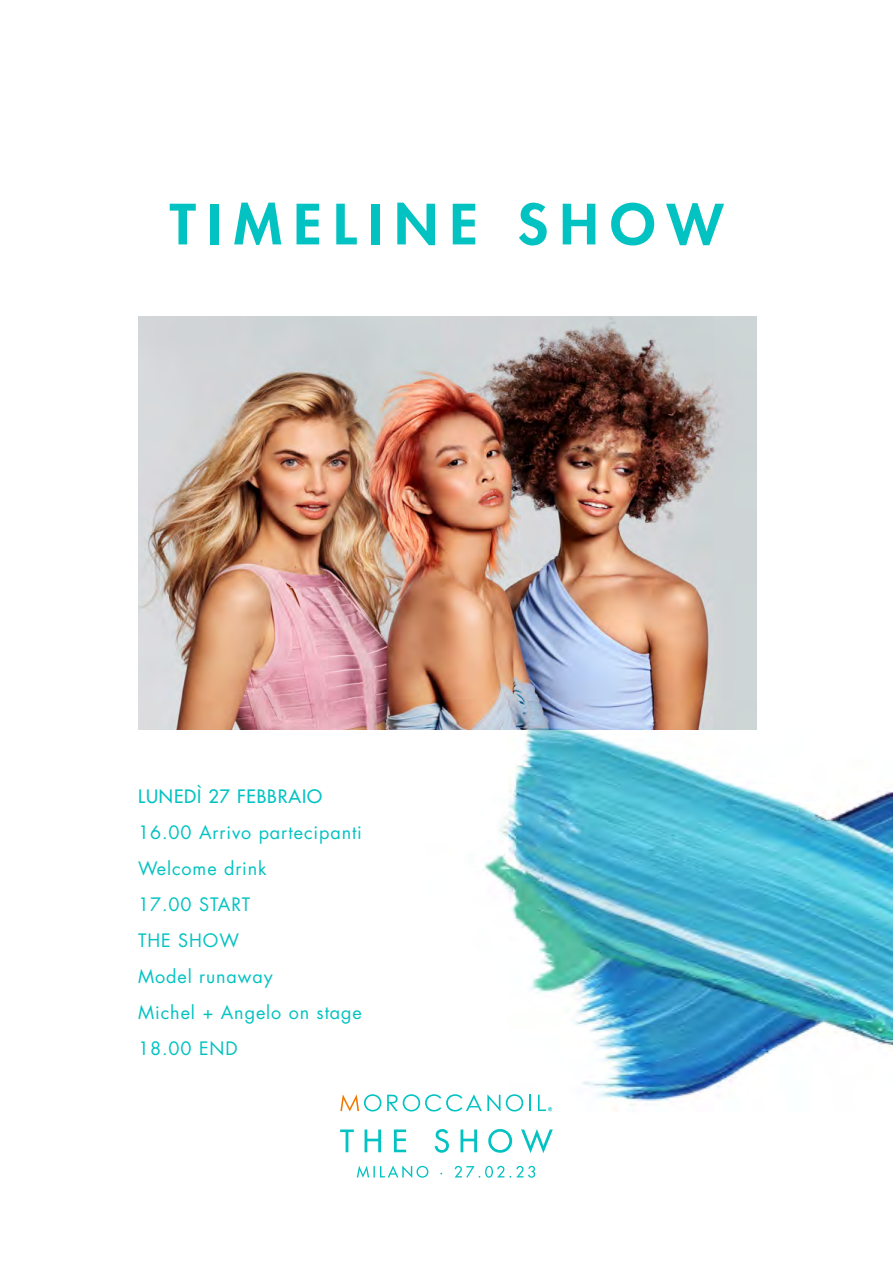
<style>
.page{position:relative;width:893px;height:1263px;background:#fff}
.page>*{position:absolute;margin:0;border:0;box-sizing:border-box;transform-origin:0 0}
.t1{font:800 54px "Futura Std";letter-spacing:.2em;color:#03c2c2;scale:1.07 1}
.t2{font:18px/36px "Futura LT";letter-spacing:.05em;color:#03c2c2}
.t3{font:18px "Futura LT";letter-spacing:.05em;color:#03c2c2}
</style>
<div class="page">
<img style="left:138px;top:317px;width:619px;height:412px">
<img style="left:426px;top:728px;width:467px;height:447px">
<svg style="left:340px;top:1129px;width:213px;height:24px"></svg>
<svg style="left:357px;top:1165px;width:178px;height:13px"></svg>
<svg style="left:340px;top:1094px;width:41px;height:17px"></svg>
<svg style="left:506px;top:1094px;width:17px;height:17px"></svg>
<svg style="left:529px;top:1095px;width:2px;height:16px"></svg>
<svg style="left:387px;top:1094px;width:113px;height:17px"></svg>
<svg style="left:538px;top:1095px;width:14px;height:16px"></svg>
<h1 class="t1" style="left:170px;top:190px;width:519px">TIMELINE SHOW</h1>
<p class="t3" style="left:138px;top:785px;width:185px">LUNEDÌ 27 FEBBRAIO</p>
<p class="t2" style="left:138px;top:815px;width:225px">16.00 Arrivo partecipanti<br>Welcome drink<br>17.00 START<br>THE SHOW<br>Model runaway<br>Michel + Angelo on stage<br>18.00 END</p>
</div>
